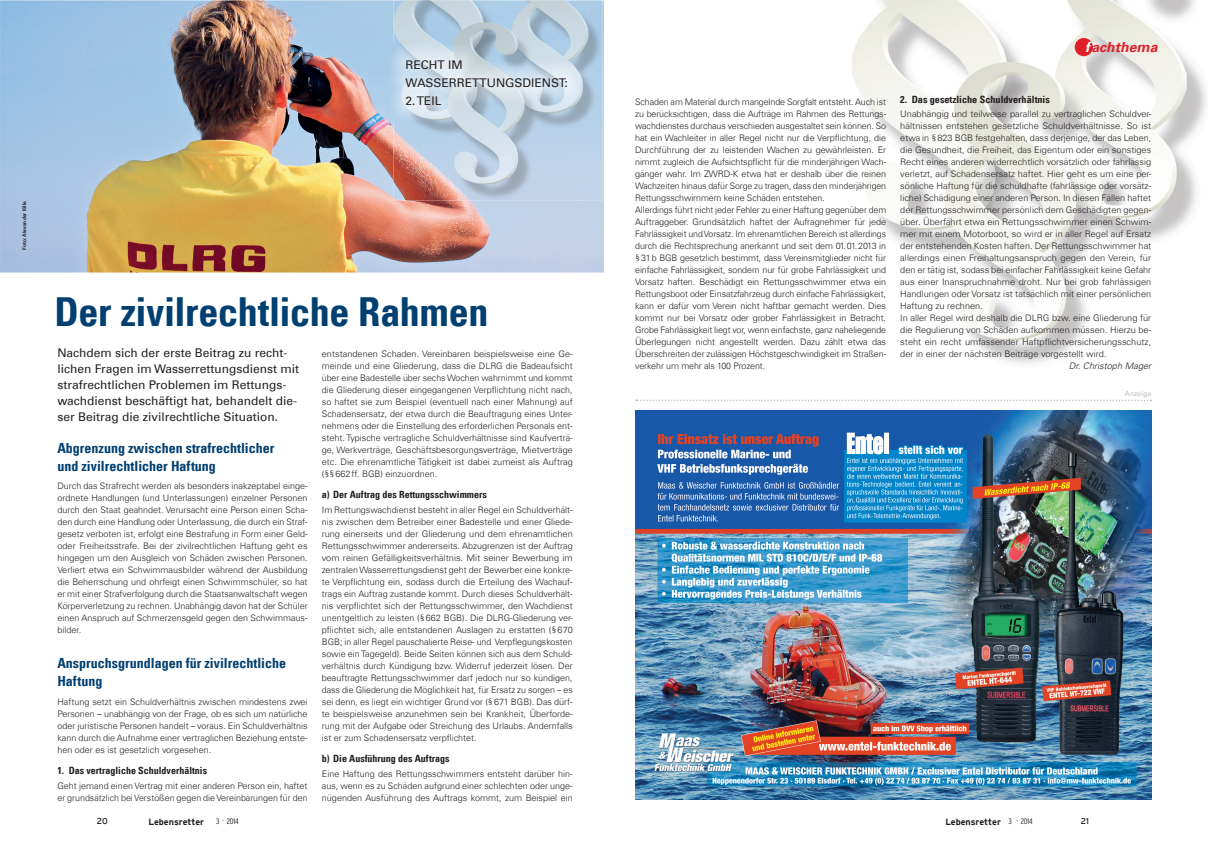
<style>
.page{position:relative;width:1208px;height:859px;background:#fff}
.page>*{position:absolute;margin:0;border:0;box-sizing:border-box;transform-origin:0 0}
.t1{font:40px "Univers Com 67 Bold Cond";letter-spacing:-.01em;color:#004071}
.t2{font:14px/18px "Univers Com 67 Bold Cond";color:#004071}
.t3{font:italic 700 14px "Univers Com 65";color:#df2027}
.t4{font:12px/16px "Univers Com 55 Roman";color:#231f20}
.t5{font:10px "Univers Com 67 Bold Cond";color:#231f20}
.t6{font:300 9px/12px "Univers Com 45";color:#231f20;text-align:justify}
.t7{font:700 9px "Interstate";letter-spacing:-.005em;color:#231f20}
.t8{font:italic 300 9px "Univers LT Std";color:#231f20}
.t9{font:8.5px "Interstate";color:#231f20}
.t10{font:300 condensed 8px "Interstate";letter-spacing:-.02em;color:#231f20}
.t11{font:7px "Univers LT Std";color:#bcbdc0}
.t12{font:700 5px "Univers LT Std";color:#231f20}
.s1{color:#fff}
.s2{font-weight:300;font-stretch:condensed;font-size:8px}
</style>
<div class="page">
<img style="left:852px;top:0;width:355px;height:364px">
<img style="left:636px;top:411px;width:515px;height:388px">
<svg style="left:636px;top:400px;width:515px;height:1px"></svg>
<img style="left:0;top:0;width:604px;height:273px">
<img style="left:393px;top:0;width:209px;height:201px">
<img style="left:389px;top:44px;width:195px;height:78px">
<div style="left:1074px;top:38px;width:19px;height:18px;background:#df2027;border-radius:50%"></div>
<p class="t12" style="left:22px;top:250px;width:50px;rotate:-90deg">Foto: Alexander Kille</p>
<h3 class="t4" style="left:405px;top:56px;width:164px;line-height:17.7px">RECHT IM<br>WASSERRETTUNGSDIENST:</h3>
<h3 class="t4" style="left:405px;top:92px;width:37px">2. TEIL</h3>
<h1 class="t1" style="left:55px;top:287px;width:435px">Der zivilrechtliche Rahmen</h1>
<p class="t6" style="left:322px;top:347px;width:252px">entstandenen Schaden. Vereinbaren beispielsweise eine Ge&shy;meinde und eine Gliederung, dass die DLRG die Badeaufsicht über eine Badestelle über sechs Wochen wahrnimmt und kommt die Gliederung dieser eingegangenen Verpflichtung nicht nach, so haftet sie zum Beispiel (eventuell nach einer Mahnung) auf Schadensersatz, der etwa durch die Beauftragung eines Unter&shy;nehmens oder die Einstellung des erforderlichen Personals ent&shy;steht. Typische vertragliche Schuldverhältnisse sind Kaufverträ&shy;ge, Werkverträge, Geschäftsbesorgungsverträge, Mietverträge etc. Die ehrenamtliche Tätigkeit ist dabei zumeist als Auftrag (§§ 662 ff. BGB) einzuordnen.</p>
<p class="t5" style="left:322px;top:488px;width:167px">a) Der Auftrag des Rettungsschwimmers</p>
<p class="t6" style="left:322px;top:503px;width:252px">Im Rettungswachdienst besteht in aller Regel ein Schuldverhält&shy;nis zwischen dem Betreiber einer Badestelle und einer Gliede&shy;rung einerseits und der Gliederung und dem ehrenamtlichen Rettungsschwimmer andererseits. Abzugrenzen ist der Auftrag vom reinen Gefälligkeitsverhältnis. Mit seiner Bewerbung im zentralen Wasserrettungsdienst geht der Bewerber eine konkre&shy;te Verpflichtung ein, sodass durch die Erteilung des Wachauf&shy;trags ein Auftrag zustande kommt. Durch dieses Schuldverhält&shy;nis verpflichtet sich der Rettungsschwimmer, den Wachdienst unentgeltlich zu leisten (§ 662 BGB). Die DLRG-Gliederung ver&shy;pflichtet sich, alle entstandenen Auslagen zu erstatten (§ 670<br>BGB; in aller Regel pauschalierte Reise- und Verpflegungskosten sowie ein Tagegeld). Beide Seiten können sich aus dem Schuld&shy;verhältnis durch Kündigung bzw. Widerruf jederzeit lösen. Der beauftragte Rettungsschwimmer darf jedoch nur so kündigen, dass die Gliederung die Möglichkeit hat, für Ersatz zu sorgen – es sei denn, es liegt ein wichtiger Grund vor (§ 671 BGB). Das dürf&shy;te beispielsweise anzunehmen sein bei Krankheit, Überforde&shy;rung mit der Aufgabe oder Streichung des Urlaubs. Andernfalls ist er zum Schadensersatz verpflichtet.</p>
<p class="t5" style="left:322px;top:752px;width:129px">b) Die Ausführung des Auftrags</p>
<p class="t6" style="left:322px;top:767px;width:252px">Eine Haftung des Rettungsschwimmers entsteht darüber hin&shy;aus, wenn es zu Schäden aufgrund einer schlechten oder unge&shy;nügenden Ausführung des Auftrags kommt, zum Beispiel ein</p>
<h3 class="t4" style="left:57px;top:345px;width:243px">Nachdem sich der erste Beitrag zu recht&shy;lichen Fragen im Wasserrettungsdienst mit strafrechtlichen Problemen im Rettungs&shy;wachdienst beschäftigt hat, behandelt die&shy;ser Beitrag die zivilrechtliche Situation.</h3>
<h2 class="t2" style="left:57px;top:439px;width:219px">Abgrenzung zwischen strafrechtlicher und zivilrechtlicher Haftung</h2>
<p class="t6" style="left:57px;top:479px;width:252px">Durch das Strafrecht werden als besonders inakzeptabel einge&shy;ordnete Handlungen (und Unterlassungen) einzelner Personen durch den Staat geahndet. Verursacht eine Person einen Scha&shy;den durch eine Handlung oder Unterlassung, die durch ein Straf&shy;gesetz verboten ist, erfolgt eine Bestrafung in Form einer Geld&shy;oder Freiheitsstrafe. Bei der zivilrechtlichen Haftung geht es hingegen um den Ausgleich von Schäden zwischen Personen.<br>Verliert etwa ein Schwimmausbilder während der Ausbildung die Beherrschung und ohrfeigt einen Schwimmschüler, so hat er mit einer Strafverfolgung durch die Staatsanwaltschaft wegen Körperverletzung zu rechnen. Unabhängig davon hat der Schüler einen Anspruch auf Schmerzensgeld gegen den Schwimmaus&shy;bilder.</p>
<h2 class="t2" style="left:57px;top:654px;width:230px">Anspruchsgrundlagen für zivilrechtliche<br>Haftung</h2>
<p class="t6" style="left:57px;top:695px;width:252px">Haftung setzt ein Schuldverhältnis zwischen mindestens zwei Personen – unabhängig von der Frage, ob es sich um natürliche oder juristische Personen handelt – voraus. Ein Schuldverhältnis kann durch die Aufnahme einer vertraglichen Beziehung entste&shy;hen oder es ist gesetzlich vorgesehen.</p>
<p class="t5" style="left:57px;top:764px;width:151px">1. Das vertragliche Schuldverhältnis</p>
<p class="t6" style="left:57px;top:779px;width:252px">Geht jemand einen Vertrag mit einer anderen Person ein, haftet er grundsätzlich bei Verstößen gegen die Vereinbarungen für den</p>
<h2 class="t3" style="left:1085px;top:39px;width:74px"><span class="s1">f</span>achthema</h2>
<p class="t6" style="left:635px;top:95px;width:252px;text-align:left">Schaden am Material durch mangelnde Sorgfalt entsteht. Auch ist zu berücksichtigen, dass die Aufträge im Rahmen des Rettungs&shy;wachdienstes durchaus verschieden ausgestaltet sein können. So hat ein Wachleiter in aller Regel nicht nur die Verpflichtung, die Durchführung der zu leistenden Wachen zu gewährleisten. Er nimmt zugleich die Aufsichtspflicht für die minderjährigen Wach&shy;gänger wahr. Im ZWRD-K etwa hat er deshalb über die reinen Wachzeiten hinaus dafür Sorge zu tragen, dass den minderjährigen Rettungsschwimmern keine Schäden entstehen.<br>Allerdings führt nicht jeder Fehler zu einer Haftung gegenüber dem Auftraggeber. Grundsätzlich haftet der Aufragnehmer für jede Fahrlässigkeit und Vorsatz. Im ehrenamtlichen Bereich ist allerdings durch die Rechtsprechung anerkannt und seit dem 01. 01. 2013 in § 31 b BGB gesetzlich bestimmt, dass Vereinsmitglieder nicht für einfache Fahrlässigkeit, sondern nur für grobe Fahrlässigkeit und Vorsatz haften. Beschädigt ein Rettungsschwimmer etwa ein Rettungsboot oder Einsatzfahrzeug durch einfache Fahrlässigkeit, kann er dafür vom Verein nicht haftbar gemacht werden. Dies kommt nur bei Vorsatz oder grober Fahrlässigkeit in Betracht.<br>Grobe Fahrlässigkeit liegt vor, wenn einfachste, ganz naheliegende Überlegungen nicht angestellt werden. Dazu zählt etwa das Überschreiten der zulässigen Höchstgeschwindigkeit im Straßen&shy;verkehr um mehr als 100 Prozent.</p>
<p class="t5" style="left:900px;top:93px;width:151px">2. Das gesetzliche Schuldverhältnis</p>
<p class="t6" style="left:900px;top:107px;width:252px;text-align:left">Unabhängig und teilweise parallel zu vertraglichen Schuldver&shy;hältnissen entstehen gesetzliche Schuldverhältnisse. So ist etwa in § 823 BGB festgehalten, dass derjenige, der das Leben, die Gesundheit, die Freiheit, das Eigentum oder ein sonstiges Recht eines anderen widerrechtlich vorsätzlich oder fahrlässig verletzt, auf Schadensersatz haftet. Hier geht es um eine per&shy;sönliche Haftung für die schuldhafte (fahrlässige oder vorsätz&shy;liche) Schädigung einer anderen Person. In diesen Fällen haftet der Rettungsschwimmer persönlich dem Geschädigten gegen&shy;über. Überfährt etwa ein Rettungsschwimmer einen Schwim&shy;mer mit einem Motorboot, so wird er in aller Regel auf Ersatz der entstehenden Kosten haften. Der Rettungsschwimmer hat allerdings einen Freihaltungsanspruch gegen den Verein, für den er tätig ist, sodass bei einfacher Fahrlässigkeit keine Gefahr aus einer Inanspruchnahme droht. Nur bei grob fahrläs sigen Handlungen oder Vorsatz ist tatsächlich mit einer persönlichen Haftung zu rechnen.<br>In aller Regel wird deshalb die DLRG bzw. eine Gliederung für die Regulierung von Schäden aufkommen müssen. Hierzu be&shy;steht ein recht umfassender Haftpflichtversicherungsschutz, der in einer der nächsten Beiträge vorgestellt wird.</p>
<p class="t8" style="left:1068px;top:360px;width:84px">Dr. Christoph Mager</p>
<p class="t11" style="left:1125px;top:390px;width:28px">Anzeige</p>
<p class="t9" style="left:97px;top:816px;width:12px">20</p>
<p class="t10" style="left:227px;top:816px;width:14px">2014</p>
<p class="t7" style="left:149px;top:816px;width:57px">Lebensretter</p>
<p class="t10" style="left:216px;top:816px;width:5px">3</p>
<p class="t10" style="left:1020px;top:817px;width:14px">2014</p>
<p class="t9" style="left:1080px;top:817px;width:10px">21</p>
<p class="t7" style="left:945px;top:817px;width:74px">Lebensretter <span class="s2">3 </span><sup>.</sup></p>
<p class="t10" style="left:222px;top:814px;width:3px">.</p>
</div>
